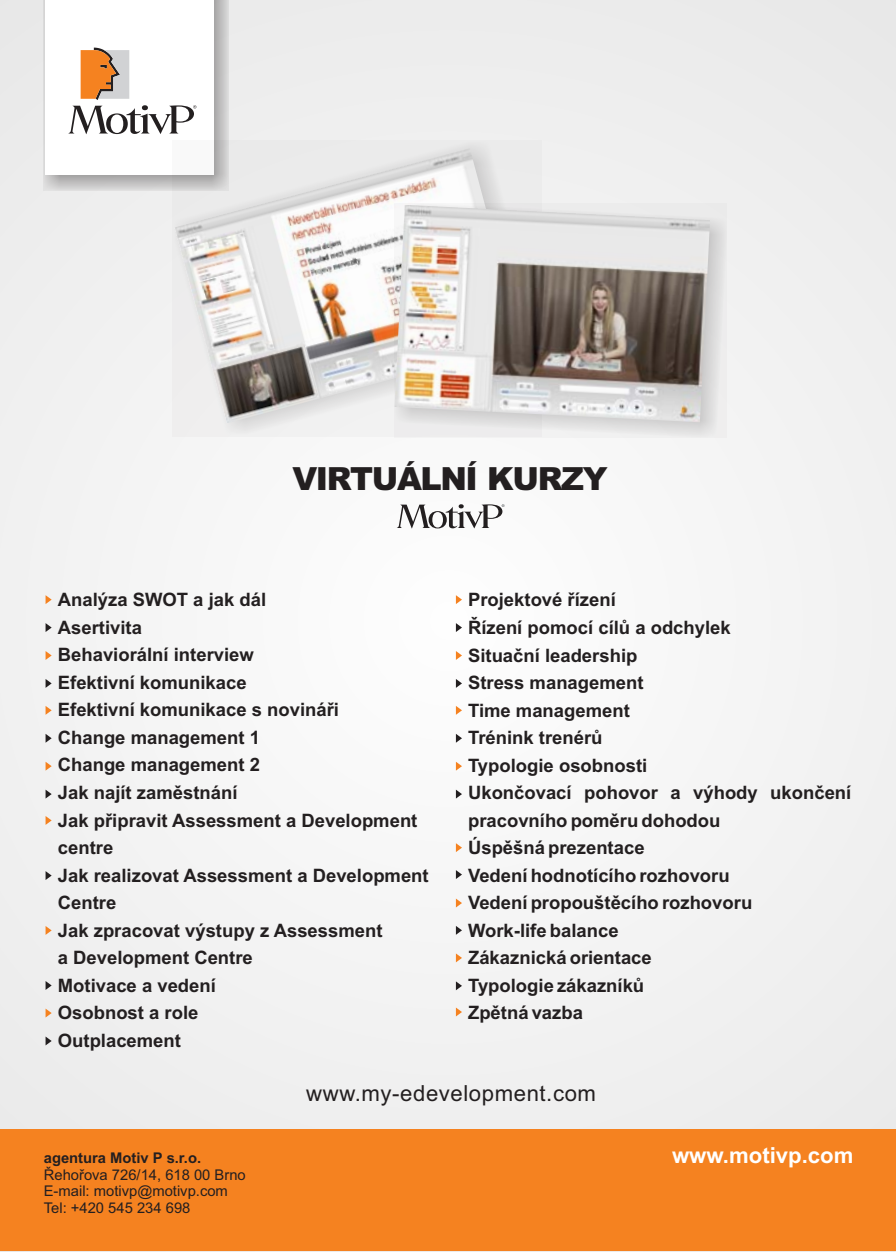
<style>
.page{position:relative;width:896px;height:1252px;background:#fff}
.page>*{position:absolute;margin:0;border:0;box-sizing:border-box;transform-origin:0 0}
.t1{font:900 31.8px "Arial";letter-spacing:-.04em;color:#231f20}
.t2{font:22.2px "Arial";letter-spacing:.025em;color:#231f20}
.t3{font:700 22.2px "Arial";color:#fff}
.t4{font:700 18.4px/27.6px "Arial";color:#231f20}
.t5{font:14.8px/16.4px "Arial";color:#231f20}
.t6{font:700 14.8px "Arial";color:#231f20}
</style>
<div class="page">
<div style="left:0;top:1px;width:896px;height:1249px;background:#f2f2f2"></div>
<div style="left:0;top:1129px;width:896px;height:121px;background:#f58220"></div>
<div style="left:43px;top:1px;width:185px;height:190px;background:#231f20;opacity:.39"></div>
<div style="left:46px;top:1px;width:168px;height:174px;background:#fff"></div>
<svg style="left:68px;top:48px;width:128px;height:86px"></svg>
<svg style="left:397px;top:504px;width:107px;height:24px"></svg>
<div style="left:172px;top:140px;width:370px;height:296px;background:#231f20;opacity:.2"></div>
<img style="left:174px;top:148px;width:348px;height:275px">
<svg style="left:46px;top:595px;width:6px;height:9px"></svg>
<svg style="left:46px;top:623px;width:6px;height:9px"></svg>
<svg style="left:46px;top:651px;width:6px;height:9px"></svg>
<svg style="left:46px;top:679px;width:6px;height:8px"></svg>
<svg style="left:46px;top:706px;width:6px;height:8px"></svg>
<svg style="left:46px;top:734px;width:6px;height:8px"></svg>
<svg style="left:46px;top:762px;width:6px;height:8px"></svg>
<svg style="left:46px;top:790px;width:6px;height:8px"></svg>
<svg style="left:46px;top:816px;width:6px;height:8px"></svg>
<svg style="left:46px;top:871px;width:6px;height:8px"></svg>
<svg style="left:46px;top:926px;width:6px;height:8px"></svg>
<svg style="left:46px;top:981px;width:6px;height:8px"></svg>
<svg style="left:46px;top:1009px;width:6px;height:8px"></svg>
<svg style="left:46px;top:1037px;width:6px;height:8px"></svg>
<svg style="left:456px;top:595px;width:6px;height:9px"></svg>
<svg style="left:456px;top:623px;width:6px;height:9px"></svg>
<svg style="left:456px;top:651px;width:6px;height:9px"></svg>
<svg style="left:456px;top:679px;width:6px;height:8px"></svg>
<svg style="left:456px;top:706px;width:6px;height:8px"></svg>
<svg style="left:456px;top:734px;width:6px;height:8px"></svg>
<svg style="left:456px;top:762px;width:6px;height:8px"></svg>
<svg style="left:456px;top:790px;width:6px;height:8px"></svg>
<svg style="left:456px;top:843px;width:6px;height:9px"></svg>
<svg style="left:456px;top:870px;width:6px;height:8px"></svg>
<svg style="left:456px;top:898px;width:6px;height:9px"></svg>
<svg style="left:456px;top:926px;width:6px;height:8px"></svg>
<svg style="left:456px;top:953px;width:6px;height:9px"></svg>
<svg style="left:456px;top:981px;width:6px;height:9px"></svg>
<svg style="left:456px;top:1007px;width:6px;height:9px"></svg>
<div style="left:394px;top:203px;width:333px;height:235px;background:#231f20;opacity:.2"></div>
<img style="left:394px;top:205px;width:316px;height:217px">
<h1 class="t1" style="left:292px;top:455px;width:317px">VIRTUÁLNÍ KURZY</h1>
<p class="t4" style="left:58px;top:586px;width:372px">Analýza SWOT a jak dál<br>Asertivita<br>Behaviorální interview<br>Efektivní komunikace<br>Efektivní komunikace s novináři<br>Change management 1<br>Change management 2<br>Jak najít zaměstnání<br>Jak připravit Assessment a Development centre<br>Jak realizovat Assessment a Development<br>Centre<br>Jak zpracovat výstupy z Assessment<br>a Development Centre<br>Motivace a vedení<br>Osobnost a role<br>Outplacement</p>
<p class="t4" style="left:468px;top:586px;width:385px">Projektové řízení<br>Řízení pomocí cílů a odchylek<br>Situační leadership<br>Stress management<br>Time management<br>Trénink trenérů<br>Typologie osobnosti<br>Ukončovací pohovor a výhody ukončení pracovního poměru dohodou<br>Úspěšná prezentace<br>Vedení hodnotícího rozhovoru<br>Vedení propouštěcího rozhovoru<br>Work-life balance<br>Zákaznická orientace<br>Typologie zákazníků<br>Zpětná vazba</p>
<p class="t2" style="left:306px;top:1078px;width:291px">www.my-edevelopment.com</p>
<p class="t6" style="left:44px;top:1147px;width:159px">agentura Motiv P s.r.o.</p>
<p class="t3" style="left:672px;top:1140px;width:183px">www.motivp.com</p>
<p class="t5" style="left:44px;top:1166px;width:203px">Řehořova 726/14, 618 00 Brno<br>E-mail: motivp@motivp.com<br>Tel: +420 545 234 698</p>
</div>
